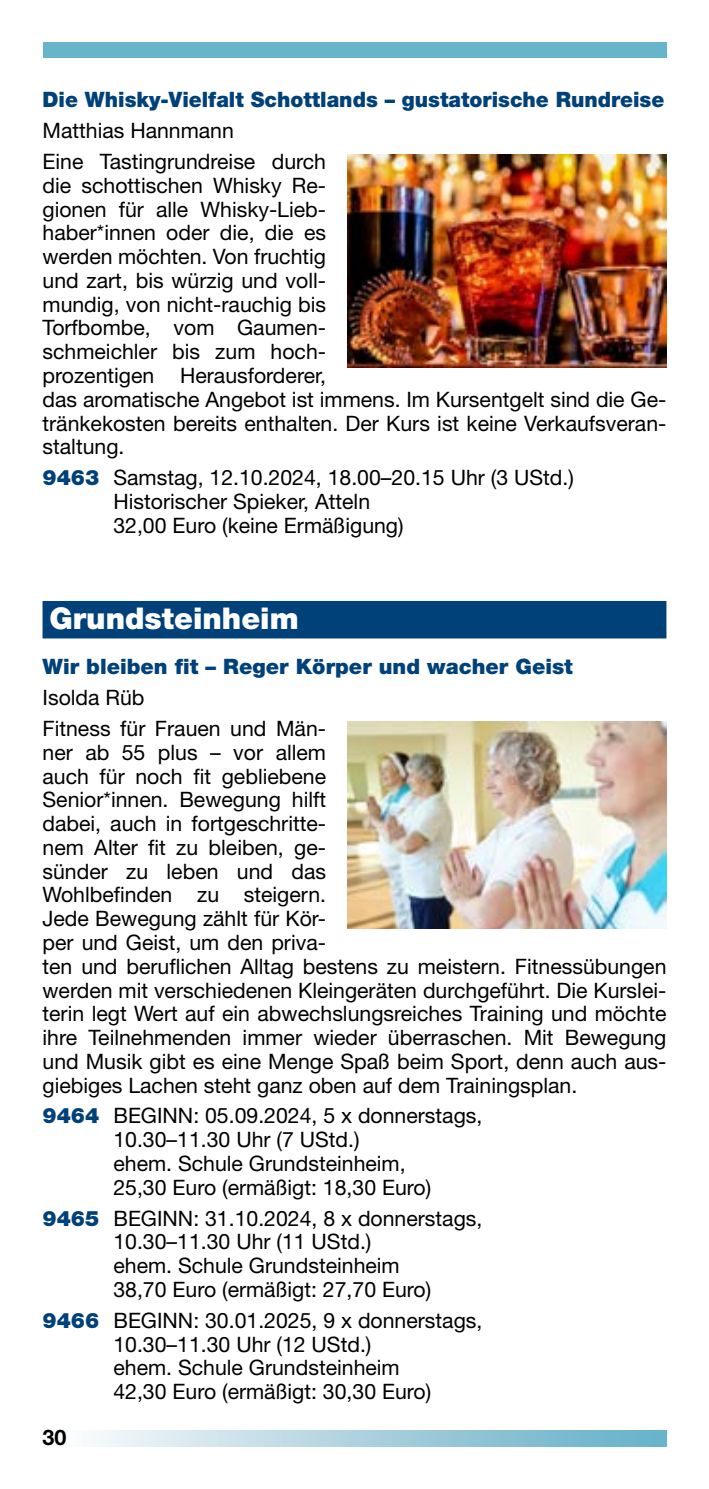
<style>
.page{position:relative;width:709px;height:1489px;background:#fff}
.page>*{position:absolute;margin:0;border:0;box-sizing:border-box;transform-origin:0 0}
.t1{font:900 30px "Helvetica Neue LT Std";color:#fff}
.t2{font:700 21.5px "Helvetica Neue LT Std";color:#000}
.t3{font:21.25px/23.8px "Helvetica Neue LT Std";color:#000}
.t4{font:900 21.25px "Helvetica Neue LT Std";color:#004179}
.s1{font-weight:900;color:#004179}
</style>
<div class="page">
<div style="left:59px;top:1430px;width:607px;height:16px;background:linear-gradient(to right,#fcfafc,#61adc5)"></div>
<div style="left:43px;top:43px;width:623px;height:15px;background:#68b4ca"></div>
<div style="left:43px;top:601px;width:623px;height:37px;background:#004179"></div>
<img style="left:347px;top:155px;width:319px;height:212px">
<img style="left:347px;top:722px;width:319px;height:206px">
<p class="t4" style="left:43px;top:87px;width:623px">Die Whisky-Vielfalt Schottlands – gustatorische Rundreise</p>
<p class="t3" style="left:43px;top:115px;width:285px;line-height:30.8px">Matthias Hannmann<br>Eine Tastingrundreise durch</p>
<p class="t3" style="left:43px;top:173px;width:625px">die schottischen Whisky Re-<br>gionen für alle Whisky-Lieb-<br>haber*innen oder die, die es<br>werden möchten. Von fruchtig<br>und zart, bis würzig und voll-<br>mundig, von nicht-rauchig bis<br>Torfbombe, vom Gaumen-<br>schmeichler bis zum hoch-<br>prozentigen Herausforderer,<br>das aromatische Angebot ist immens. Im Kursentgelt sind die Ge&shy;tränkekosten bereits enthalten. Der Kurs ist keine Verkaufsveran&shy;staltung.</p>
<p class="t3" style="left:113px;top:465px;width:462px;text-indent:-71px"><span class="s1">9463</span> Samstag, 12.10.2024, 18.00–20.15 Uhr (3 UStd.)<br>Historischer Spieker, Atteln<br>32,00 Euro (keine Ermäßigung)</p>
<h1 class="t1" style="left:50px;top:600px;width:250px">Grundsteinheim</h1>
<p class="t4" style="left:43px;top:654px;width:532px">Wir bleiben fit – Reger Körper und wacher Geist</p>
<p class="t3" style="left:43px;top:682px;width:285px;line-height:30.8px">Isolda Rüb<br>Fitness für Frauen und Män-</p>
<p class="t3" style="left:43px;top:740px;width:625px">ner ab 55 plus – vor allem<br>auch für noch fit gebliebene<br>Senior*innen. Bewegung hilft<br>dabei, auch in fortgeschritte-<br>nem Alter fit zu bleiben, ge-<br>sünder zu leben und das<br>Wohlbefinden zu steigern.<br>Jede Bewegung zählt für Kör-<br>per und Geist, um den priva-<br>ten und beruflichen Alltag bestens zu meistern. Fitnessübungen werden mit verschiedenen Kleingeräten durchgeführt. Die Kurslei&shy;terin legt Wert auf ein abwechslungsreiches Training und möchte ihre Teilnehmenden immer wieder überraschen. Mit Bewegung und Musik gibt es eine Menge Spaß beim Sport, denn auch aus&shy;giebiges Lachen steht ganz oben auf dem Trainingsplan.</p>
<p class="t3" style="left:113px;top:1103px;width:370px;text-indent:-71px"><span class="s1">9464</span> BEGINN: 05.09.2024, 5 x donnerstags, 10.30–11.30 Uhr (7 UStd.)<br>ehem. Schule Grundsteinheim,<br>25,30 Euro (ermäßigt: 18,30 Euro)</p>
<p class="t3" style="left:113px;top:1205px;width:370px;text-indent:-71px"><span class="s1">9465</span> BEGINN: 31.10.2024, 8 x donnerstags, 10.30–11.30 Uhr (11 UStd.)<br>ehem. Schule Grundsteinheim<br>38,70 Euro (ermäßigt: 27,70 Euro)</p>
<p class="t3" style="left:113px;top:1307px;width:370px;text-indent:-71px"><span class="s1">9466</span> BEGINN: 30.01.2025, 9 x donnerstags, 10.30–11.30 Uhr (12 UStd.)<br>ehem. Schule Grundsteinheim<br>42,30 Euro (ermäßigt: 30,30 Euro)</p>
<p class="t2" style="left:43px;top:1423px;width:25px">30</p>
</div>
